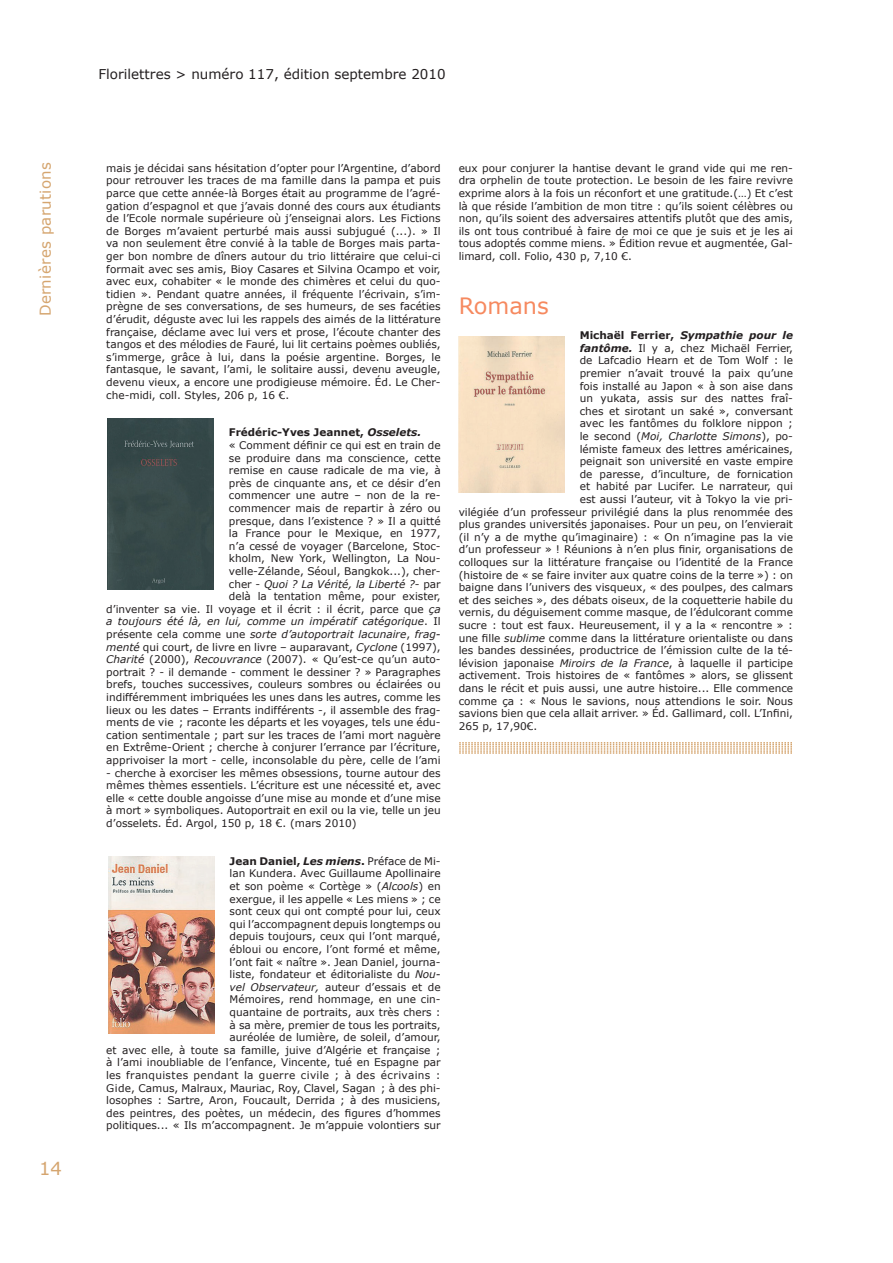
<style>
.page{position:relative;width:893px;height:1263px;background:#fff}
.page>*{position:absolute;margin:0;border:0;box-sizing:border-box;transform-origin:0 0}
.t1{font:22.5px "Verdana";color:#f6895f}
.t2{font:18px "Verdana";color:#d5a56f}
.t3{font:15px "Verdana";letter-spacing:.02em;color:#d5a56f}
.t4{font:13.5px "Verdana";color:#231f20}
.t5{font:10.5px/12.6px "Verdana";color:#231f20;text-align:justify}
.t6{font:italic 10.5px "Verdana";color:#231f20}
.t7{font:700 10.5px "Verdana";color:#231f20}
.s1{font-style:italic}
.s2{font-style:normal}
.s3{font-weight:700}
.s4{font-weight:700;font-style:italic}
</style>
<div class="page">
<svg style="left:459px;top:742px;width:333px;height:12px"></svg>
<div style="left:108px;top:418px;width:106px;height:171px;background:#364849"></div>
<img style="left:108px;top:857px;width:107px;height:176px">
<img style="left:459px;top:337px;width:106px;height:155px">
<h3 class="t3" style="left:36px;top:316px;width:155px;rotate:-90deg">Dernières parutions</h3>
<h2 class="t2" style="left:39px;top:1157px;width:24px">14</h2>
<p class="t4" style="left:98px;top:66px;width:349px">Florilettres &gt; numéro 117, édition septembre 2010</p>
<p class="t5" style="left:106px;top:161px;width:336px">mais je décidai sans hésitation d’opter pour l’Argentine, d’abord pour retrouver les traces de ma famille dans la pampa et puis parce que cette année-là Borges était au programme de l’agré&shy;gation d’espagnol et que j’avais donné des cours aux étudiants de l’Ecole normale supérieure où j’enseignai alors. Les Fictions de Borges m’avaient perturbé mais aussi subjugué (...). » Il va non seulement être convié à la table de Borges mais parta&shy;ger bon nombre de dîners autour du trio littéraire que celui-ci formait avec ses amis, Bioy Casares et Silvina Ocampo et voir, avec eux, cohabiter « le monde des chimères et celui du quo&shy;tidien ». Pendant quatre années, il fréquente l’écrivain, s’im&shy;prègne de ses conversations, de ses humeurs, de ses facéties d’érudit, déguste avec lui les rappels des aimés de la littérature française, déclame avec lui vers et prose, l’écoute chanter des tangos et des mélodies de Fauré, lui lit certains poèmes oubliés, s’immerge, grâce à lui, dans la poésie argentine. Borges, le fantasque, le savant, l’ami, le solitaire aussi, devenu aveugle, devenu vieux, a encore une prodigieuse mémoire. Éd. Le Cher&shy;che-midi, coll. Styles, 206 p, 16 €.</p>
<p class="t7" style="left:229px;top:426px;width:194px">Frédéric-Yves Jeannet, <span class="s1">Osselets.</span></p>
<p class="t5" style="left:229px;top:438px;width:213px">« Comment définir ce qui est en train de</p>
<p class="t5" style="left:229px;top:451px;width:213px">se produire dans ma conscience, cette</p>
<p class="t5" style="left:229px;top:464px;width:213px">remise en cause radicale de ma vie, à</p>
<p class="t5" style="left:229px;top:476px;width:213px">près de cinquante ans, et ce désir d’en</p>
<p class="t5" style="left:229px;top:489px;width:213px">commencer une autre – non de la re-</p>
<p class="t5" style="left:229px;top:501px;width:213px">commencer mais de repartir à zéro ou</p>
<p class="t5" style="left:229px;top:514px;width:213px">presque, dans l’existence ? » Il a quitté</p>
<p class="t5" style="left:229px;top:527px;width:213px">la France pour le Mexique, en 1977,</p>
<p class="t5" style="left:229px;top:539px;width:213px">n’a cessé de voyager (Barcelone, Stoc-</p>
<p class="t5" style="left:229px;top:552px;width:213px">kholm, New York, Wellington, La Nou-</p>
<p class="t5" style="left:229px;top:564px;width:213px">velle-Zélande, Séoul, Bangkok...), cher-</p>
<p class="t6" style="left:229px;top:577px;width:213px"><span class="s2">cher -</span> Quoi ? La Vérité, la Liberté ?<span class="s2">- par</span></p>
<p class="t5" style="left:229px;top:590px;width:213px">delà la tentation même, pour exister,</p>
<p class="t5" style="left:106px;top:602px;width:336px">d’inventer sa vie. Il voyage et il écrit : il écrit, parce que <span class="s1">ça</span></p>
<p class="t6" style="left:106px;top:615px;width:336px">a toujours été là, en lui, comme un impératif catégorique<span class="s2">. Il</span></p>
<p class="t6" style="left:106px;top:627px;width:336px"><span class="s2">présente cela comme une</span> sorte d’autoportrait lacunaire<span class="s2">,</span> frag-</p>
<p class="t5" style="left:106px;top:640px;width:336px"><span class="s1">menté</span> qui court, de livre en livre – auparavant, <span class="s1">Cyclone</span> (1997),</p>
<p class="t5" style="left:106px;top:653px;width:336px"><span class="s1">Charité</span> (2000), <span class="s1">Recouvrance</span> (2007). « Qu’est-ce qu’un auto-</p>
<p class="t5" style="left:106px;top:665px;width:336px">portrait ? - il demande - comment le dessiner ? » Paragraphes</p>
<p class="t5" style="left:106px;top:678px;width:336px">brefs, touches successives, couleurs sombres ou éclairées ou</p>
<p class="t5" style="left:106px;top:690px;width:336px">indifféremment imbriquées les unes dans les autres, comme les</p>
<p class="t5" style="left:106px;top:703px;width:336px">lieux ou les dates – Errants indifférents -, il assemble des frag-</p>
<p class="t5" style="left:106px;top:716px;width:336px">ments de vie ; raconte les départs et les voyages, tels une édu-</p>
<p class="t5" style="left:106px;top:728px;width:336px">cation sentimentale ; part sur les traces de l’ami mort naguère</p>
<p class="t5" style="left:106px;top:741px;width:336px">en Extrême-Orient ; cherche à conjurer l’errance par l’écriture,</p>
<p class="t5" style="left:106px;top:753px;width:336px">apprivoiser la mort - celle, inconsolable du père, celle de l’ami</p>
<p class="t5" style="left:106px;top:766px;width:336px">- cherche à exorciser les mêmes obsessions, tourne autour des mêmes thèmes essentiels. L’écriture est une nécessité et, avec elle « cette double angoisse d’une mise au monde et d’une mise à mort » symboliques. Autoportrait en exil ou la vie, telle un jeu d’osselets. Éd. Argol, 150 p, 18 €. (mars 2010)</p>
<p class="t5" style="left:106px;top:854px;width:336px;text-align:right"><span class="s3">Jean Daniel,</span> <span class="s4">Les miens</span><span class="s3">.</span> Préface de Mi-<br>lan Kundera. Avec Guillaume Apollinaire<br>et son poème « Cortège » (<span class="s1">Alcools</span>) en<br>exergue, il les appelle « Les miens » ; ce<br>sont ceux qui ont compté pour lui, ceux<br>qui l’accompagnent depuis longtemps ou<br>depuis toujours, ceux qui l’ont marqué,<br>ébloui ou encore, l’ont formé et même,<br>l’ont fait « naître ». Jean Daniel, journa-<br>liste, fondateur et éditorialiste du <span class="s1">Nou-<br>vel Observateur,</span> auteur d’essais et de<br>Mémoires, rend hommage, en une cin-<br>quantaine de portraits, aux très chers :<br>à sa mère, premier de tous les portraits,<br>auréolée de lumière, de soleil, d’amour,<br>et avec elle, à toute sa famille, juive d’Algérie et française ; à l’ami inoubliable de l’enfance, Vincente, tué en Espagne par les franquistes pendant la guerre civile ; à des écrivains :<br>Gide, Camus, Malraux, Mauriac, Roy, Clavel, Sagan ; à des phi&shy;losophes : Sartre, Aron, Foucault, Derrida ; à des musiciens, des peintres, des poètes, un médecin, des figures d’hommes politiques... « Ils m’accompagnent. Je m’appuie volontiers sur</p>
<p class="t5" style="left:459px;top:161px;width:336px">eux pour conjurer la hantise devant le grand vide qui me ren&shy;dra orphelin de toute protection. Le besoin de les faire revivre exprime alors à la fois un réconfort et une gratitude.(…) Et c’est là que réside l’ambition de mon titre : qu’ils soient célèbres ou non, qu’ils soient des adversaires attentifs plutôt que des amis, ils ont tous contribué à faire de moi ce que je suis et je les ai tous adoptés comme miens. » Édition revue et augmentée, Gal&shy;limard, coll. Folio, 430 p, 7,10 €.</p>
<h1 class="t1" style="left:459px;top:291px;width:92px">Romans</h1>
<p class="t7" style="left:580px;top:329px;width:215px">Michaël Ferrier, <span class="s1">Sympathie pour le</span></p>
<p class="t5" style="left:580px;top:341px;width:215px"><span class="s4">fantôme.</span> Il y a, chez Michaël Ferrier,</p>
<p class="t5" style="left:580px;top:354px;width:215px">de Lafcadio Hearn et de Tom Wolf : le</p>
<p class="t5" style="left:580px;top:366px;width:215px">premier n’avait trouvé la paix qu’une</p>
<p class="t5" style="left:580px;top:379px;width:215px">fois installé au Japon « à son aise dans</p>
<p class="t5" style="left:580px;top:392px;width:215px">un yukata, assis sur des nattes fraî-</p>
<p class="t5" style="left:580px;top:404px;width:215px">ches et sirotant un saké », conversant</p>
<p class="t5" style="left:580px;top:417px;width:215px">avec les fantômes du folklore nippon ;</p>
<p class="t6" style="left:580px;top:429px;width:215px"><span class="s2">le second (</span>Moi, Charlotte Simons<span class="s2">), po-</span></p>
<p class="t5" style="left:580px;top:442px;width:215px">lémiste fameux des lettres américaines,</p>
<p class="t5" style="left:580px;top:455px;width:215px">peignait son université en vaste empire</p>
<p class="t5" style="left:580px;top:467px;width:215px">de paresse, d’inculture, de fornication</p>
<p class="t5" style="left:580px;top:480px;width:215px">et habité par Lucifer. Le narrateur, qui</p>
<p class="t5" style="left:580px;top:492px;width:215px">est aussi l’auteur, vit à Tokyo la vie pri-</p>
<p class="t5" style="left:459px;top:505px;width:336px">vilégiée d’un professeur privilégié dans la plus renommée des</p>
<p class="t5" style="left:459px;top:518px;width:336px">plus grandes universités japonaises. Pour un peu, on l’envierait</p>
<p class="t5" style="left:459px;top:530px;width:336px">(il n’y a de mythe qu’imaginaire) : « On n’imagine pas la vie</p>
<p class="t5" style="left:459px;top:543px;width:336px">d’un professeur » ! Réunions à n’en plus finir, organisations de</p>
<p class="t5" style="left:459px;top:555px;width:336px">colloques sur la littérature française ou l’identité de la France</p>
<p class="t5" style="left:459px;top:568px;width:336px">(histoire de « se faire inviter aux quatre coins de la terre ») : on</p>
<p class="t5" style="left:459px;top:581px;width:336px">baigne dans l’univers des visqueux, « des poulpes, des calmars</p>
<p class="t5" style="left:459px;top:593px;width:336px">et des seiches », des débats oiseux, de la coquetterie habile du</p>
<p class="t5" style="left:459px;top:606px;width:336px">vernis, du déguisement comme masque, de l’édulcorant comme</p>
<p class="t5" style="left:459px;top:618px;width:336px">sucre : tout est faux. Heureusement, il y a la « rencontre » :</p>
<p class="t5" style="left:459px;top:631px;width:336px">une fille <span class="s1">sublime</span> comme dans la littérature orientaliste ou dans</p>
<p class="t5" style="left:459px;top:644px;width:336px">les bandes dessinées, productrice de l’émission culte de la té-</p>
<p class="t5" style="left:459px;top:656px;width:336px">lévision japonaise <span class="s1">Miroirs de la France</span>, à laquelle il participe</p>
<p class="t5" style="left:459px;top:669px;width:336px">activement. Trois histoires de « fantômes » alors, se glissent</p>
<p class="t5" style="left:459px;top:681px;width:336px">dans le récit et puis aussi, une autre histoire... Elle commence</p>
<p class="t5" style="left:459px;top:694px;width:336px">comme ça : « Nous le savions, nous attendions le soir. Nous</p>
<p class="t5" style="left:459px;top:707px;width:336px">savions bien que cela allait arriver. » Éd. Gallimard, coll. L’Infini,</p>
<p class="t5" style="left:459px;top:719px;width:80px">265 p, 17,90€.</p>
</div>
